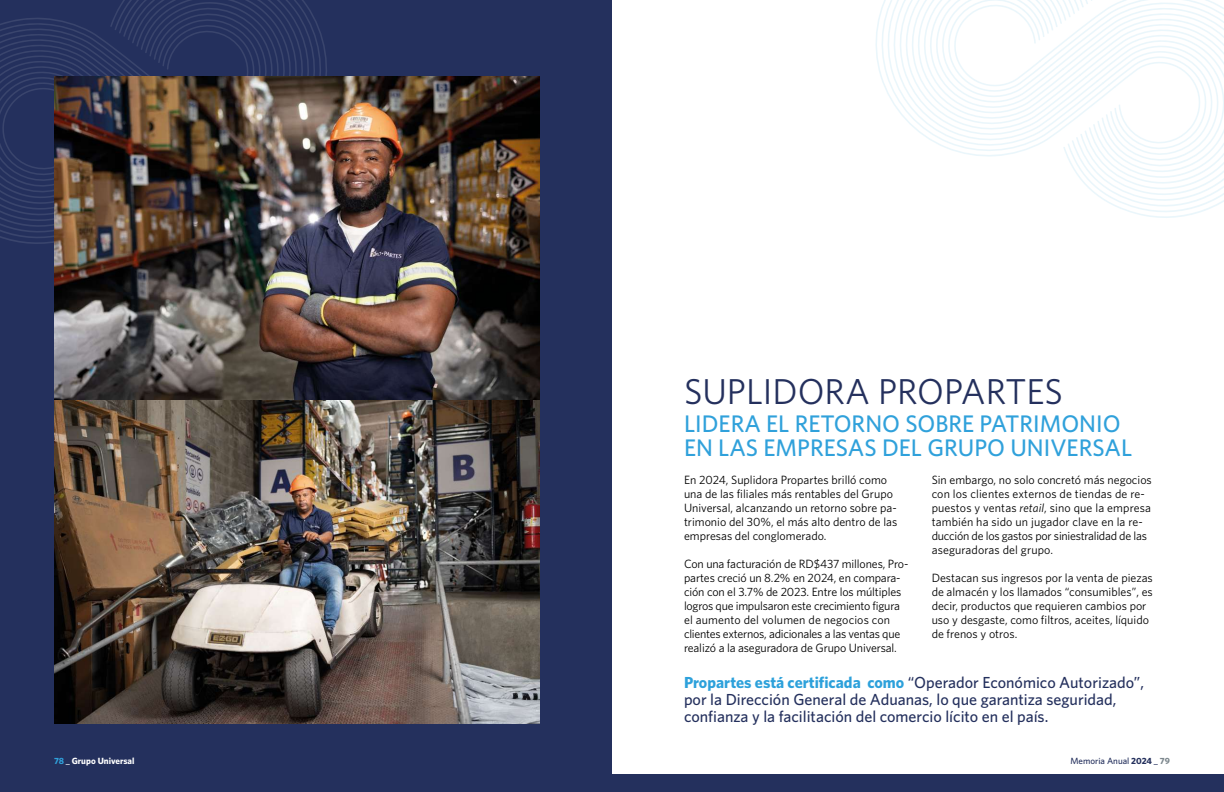
<style>
.page{position:relative;width:1224px;height:792px;background:#fff}
.page>*{position:absolute;margin:0;border:0;box-sizing:border-box;transform-origin:0 0}
.t1{font:36px "Whitney";color:#24305d}
.t2{font:500 24px/24px "Whitney";color:#30a1db}
.t3{font:500 16px/17px "Whitney";color:#24305d}
.t4{font:12px/14px "Whitney";color:#000}
.t5{font:500 9px "Whitney";color:#24305d}
.t6{font:700 9px "Whitney";color:#fff}
.s1{color:#30a1db}
.s2{font-style:italic}
.s3{font-weight:700;color:#2da1db}
.s4{font-weight:700}
.s5{font-weight:700;color:#7b868c}
</style>
<div class="page">
<div style="left:0;top:0;width:612px;height:792px;background:#24305d"></div>
<svg style="left:0;top:18px;width:87px;height:226px"></svg>
<svg style="left:87px;top:0;width:245px;height:77px"></svg>
<img style="left:54px;top:77px;width:486px;height:647px">
<svg style="left:1068px;top:0;width:156px;height:212px"></svg>
<svg style="left:875px;top:0;width:240px;height:159px"></svg>
<div style="left:414px;top:774px;width:810px;height:18px;background:#24305d"></div>
<p class="t6" style="left:54px;top:755px;width:82px"><span class="s1">78</span> _ Grupo Universal</p>
<h1 class="t1" style="left:684px;top:370px;width:381px">SUPLIDORA PROPARTES</h1>
<h2 class="t2" style="left:684px;top:411px;width:450px">LIDERA EL RETORNO SOBRE PATRIMONIO<br>EN LAS EMPRESAS DEL GRUPO UNIVERSAL</h2>
<p class="t4" style="left:684px;top:473px;width:215px">En 2024, Suplidora Propartes brilló como una de las filiales más rentables del Grupo Universal, alcanzando un retorno sobre pa&shy;trimonio del 30%, el más alto dentro de las empresas del conglomerado.</p>
<p class="t4" style="left:684px;top:557px;width:226px">Con una facturación de RD$437 millones, Pro&shy;partes creció un 8.2% en 2024, en compara&shy;ción con el 3.7% de 2023. Entre los múltiples logros que impulsaron este crecimiento figura el aumento del volumen de negocios con clientes externos, adicionales a las ventas que realizó a la aseguradora de Grupo Universal.</p>
<p class="t4" style="left:932px;top:473px;width:222px">Sin embargo, no solo concretó más negocios con los clientes externos de tiendas de re&shy;puestos y ventas <span class="s2">retail</span>, sino que la empresa también ha sido un jugador clave en la re&shy;ducción de los gastos por siniestralidad de las aseguradoras del grupo.</p>
<p class="t4" style="left:932px;top:571px;width:223px">Destacan sus ingresos por la venta de piezas de almacén y los llamados “consumibles”, es decir, productos que requieren cambios por uso y desgaste, como filtros, aceites, líquido de frenos y otros.</p>
<h3 class="t3" style="left:684px;top:673px;width:462px"><span class="s3">Propartes está certificada como</span> “Operador Económico Autorizado”, por la Dirección General de Aduanas, lo que garantiza seguridad, confianza y la facilitación del comercio lícito en el país.</h3>
<p class="t5" style="left:1071px;top:755px;width:101px">Memoria Anual <span class="s4">2024 _</span> <span class="s5">79</span></p>
</div>
